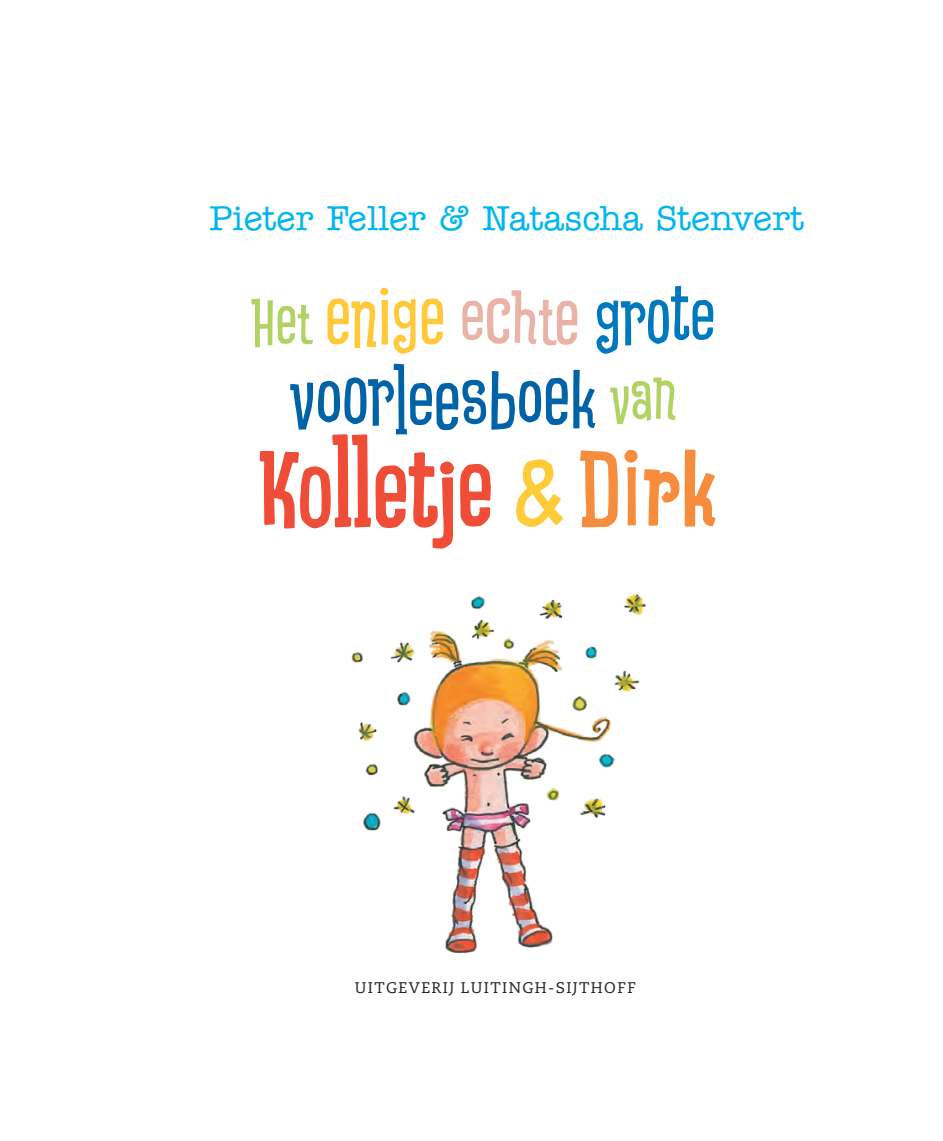
<style>
.page{position:relative;width:943px;height:1141px;background:#fff}
.page>*{position:absolute;margin:0;border:0;box-sizing:border-box;transform-origin:0 0}
.t1{font:89.77px "Astronaut Jones PB";color:#0062a7}
.t2{font:87.5px "Astronaut Jones PB";color:#ffc938}
.t3{font:34.82px "American Typewriter LT Medium A";color:#00b6f0}
.t4{font:15.4px "Caecilia Roman SC";letter-spacing:.09em;color:#231f20}
.s1{font-size:72.27px;color:#b0d363}
.s2{font-size:84px;color:#e9b4a7}
.s3{font-size:85.05px;color:#0078c0}
</style>
<div class="page">
<img style="left:358px;top:599px;width:282px;height:355px">
<svg style="left:516px;top:459px;width:47px;height:68px"></svg>
<svg style="left:259px;top:434px;width:232px;height:261px"></svg>
<svg style="left:579px;top:449px;width:137px;height:193px"></svg>
<p class="t3" style="left:210px;top:199px;width:596px">Pieter Feller &amp; Natascha Stenvert</p>
<h2 class="t2" style="left:251px;top:265px;width:465px"><span class="s1">Het</span> enige <span class="s2">echte</span> <span class="s3">grote</span></h2>
<h1 class="t1" style="left:290px;top:343px;width:387px">voorleesboek <span class="s1">van</span></h1>
<p class="t4" style="left:355px;top:978px;width:282px">UITGEVERIJ LUITINGH-SIJTHOFF</p>
</div>
